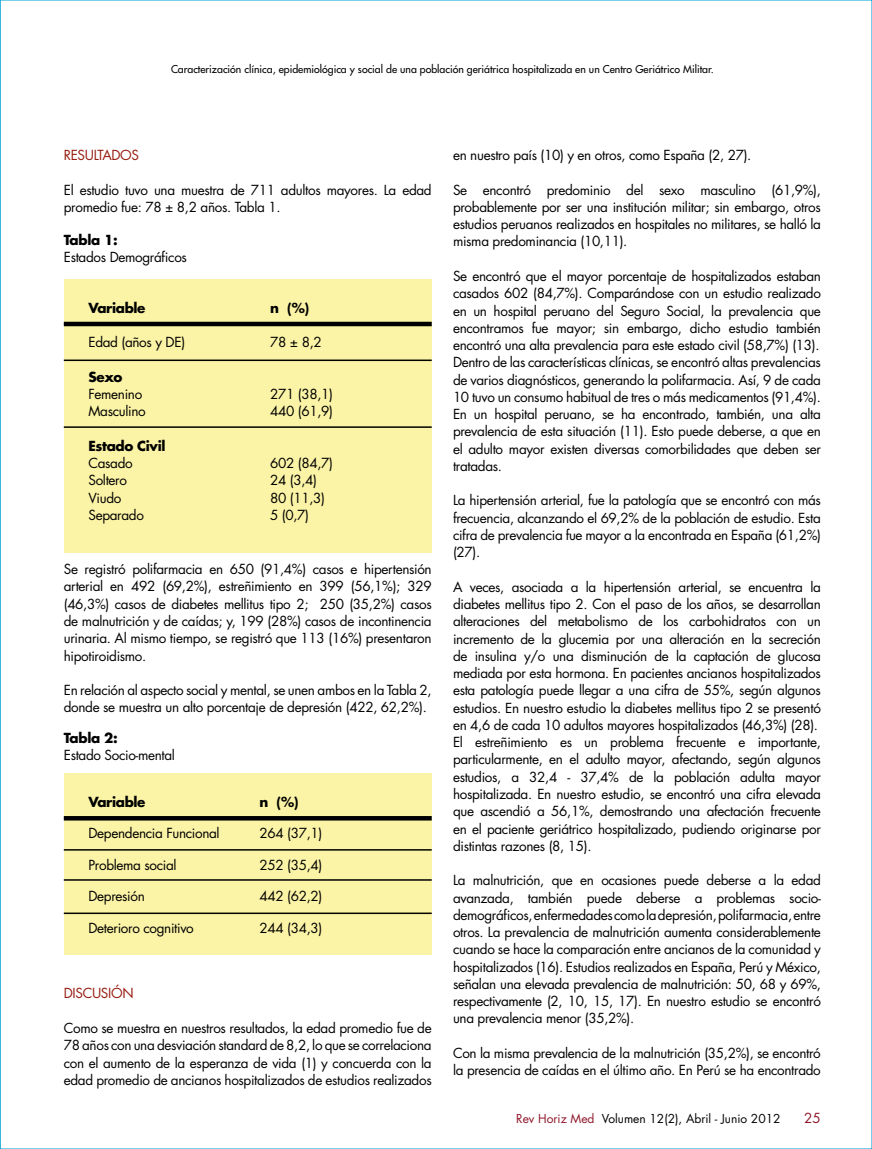
<style>
.page{position:relative;width:872px;height:1149px;background:#fff}
.page>*{position:absolute;margin:0;border:0;box-sizing:border-box;transform-origin:0 0}
.t1{font:13.5px/17.2px "Futura Std";letter-spacing:-.025em;color:#000}
.t2{font:700 13.5px "Futura Std";letter-spacing:-.025em;color:#000}
.t3{font:13.5px "Futura Std";letter-spacing:-.025em;color:#961b0f}
.t4{font:13.5px "Futura Std";color:#8f1629}
.t5{font:12px "Futura Std";color:#000}
.t6{font:500 10.5px "Futura Std";color:#000}
.s1{color:#8f1629}
</style>
<div class="page">
<div style="left:64px;top:279px;width:368px;height:273px;background:#fbf3a5"></div>
<div style="left:64px;top:321px;width:368px;height:5px;background:#000"></div>
<hr style="left:64px;top:359px;width:368px;height:2px;background:#000">
<hr style="left:64px;top:426px;width:368px;height:2px;background:#000">
<div style="left:64px;top:773px;width:368px;height:181px;background:#fbf3a5"></div>
<div style="left:64px;top:815px;width:368px;height:5px;background:#000"></div>
<hr style="left:64px;top:848px;width:368px;height:2px;background:#000">
<hr style="left:64px;top:878px;width:368px;height:2px;background:#000">
<hr style="left:64px;top:912px;width:368px;height:1px;background:#000">
<p class="t6" style="left:171px;top:62px;width:544px">Caracterización clínica, epidemiológica y social de una población geriátrica hospitalizada en un Centro Geriátrico Militar.</p>
<p class="t3" style="left:64px;top:146px;width:77px">RESULTADOS</p>
<p class="t1" style="left:64px;top:181px;width:369px">El estudio tuvo una muestra de 711 adultos mayores. La edad promedio fue: 78 ± 8,2 años. Tabla 1.</p>
<p class="t2" style="left:64px;top:231px;width:56px">Tabla 1:</p>
<p class="t1" style="left:64px;top:249px;width:125px">Estados Demográficos</p>
<p class="t2" style="left:88px;top:298px;width:59px">Variable</p>
<p class="t1" style="left:88px;top:333px;width:98px">Edad (años y DE)</p>
<p class="t2" style="left:88px;top:367px;width:36px">Sexo</p>
<p class="t1" style="left:88px;top:385px;width:59px">Femenino<br>Masculino</p>
<p class="t2" style="left:88px;top:436px;width:79px">Estado Civil</p>
<p class="t1" style="left:88px;top:454px;width:57px">Casado<br>Soltero<br>Viudo<br>Separado</p>
<p class="t2" style="left:270px;top:298px;width:41px">n (%)</p>
<p class="t1" style="left:270px;top:333px;width:53px">78 ± 8,2</p>
<p class="t1" style="left:270px;top:385px;width:64px">271 (38,1)<br>440 (61,9)</p>
<p class="t1" style="left:270px;top:454px;width:64px">602 (84,7)<br>24 (3,4)<br>80 (11,3)<br>5 (0,7)</p>
<p class="t1" style="left:64px;top:560px;width:369px;text-align:justify">Se registró polifarmacia en 650 (91,4%) casos e hipertensión arterial en 492 (69,2%), estreñimiento en 399 (56,1%); 329 (46,3%) casos de diabetes mellitus tipo 2; 250 (35,2%) casos de malnutrición y de caídas; y, 199 (28%) casos de incontinencia urinaria. Al mismo tiempo, se registró que 113 (16%) presentaron hipotiroidismo.</p>
<p class="t1" style="left:64px;top:681px;width:369px">En relación al aspecto social y mental, se unen ambos en la Tabla 2, donde se muestra un alto porcentaje de depresión (422, 62,2%).</p>
<p class="t2" style="left:64px;top:728px;width:56px">Tabla 2:</p>
<p class="t1" style="left:64px;top:746px;width:113px">Estado Socio-mental</p>
<p class="t2" style="left:88px;top:792px;width:59px">Variable</p>
<p class="t1" style="left:88px;top:824px;width:133px">Dependencia Funcional</p>
<p class="t1" style="left:88px;top:856px;width:90px">Problema social</p>
<p class="t1" style="left:88px;top:887px;width:58px">Depresión</p>
<p class="t1" style="left:88px;top:919px;width:107px">Deterioro cognitivo</p>
<p class="t2" style="left:259px;top:792px;width:41px">n (%)</p>
<p class="t1" style="left:259px;top:824px;width:64px">264 (37,1)</p>
<p class="t1" style="left:259px;top:856px;width:64px">252 (35,4)</p>
<p class="t1" style="left:259px;top:887px;width:64px">442 (62,2)</p>
<p class="t1" style="left:259px;top:919px;width:64px">244 (34,3)</p>
<p class="t3" style="left:64px;top:984px;width:71px">DISCUSIÓN</p>
<p class="t1" style="left:64px;top:1019px;width:369px;text-align:justify">Como se muestra en nuestros resultados, la edad promedio fue de 78 años con una desviación standard de 8,2, lo que se correlaciona con el aumento de la esperanza de vida (1) y concuerda con la edad promedio de ancianos hospitalizados de estudios realizados</p>
<p class="t1" style="left:453px;top:147px;width:300px">en nuestro país (10) y en otros, como España (2, 27).</p>
<p class="t1" style="left:453px;top:181px;width:369px;text-align:justify">Se encontró predominio del sexo masculino (61,9%), probablemente por ser una institución militar; sin embargo, otros estudios peruanos realizados en hospitales no militares, se halló la misma predominancia (10,11).</p>
<p class="t1" style="left:453px;top:267px;width:369px;text-align:justify">Se encontró que el mayor porcentaje de hospitalizados estaban casados 602 (84,7%). Comparándose con un estudio realizado en un hospital peruano del Seguro Social, la prevalencia que encontramos fue mayor; sin embargo, dicho estudio también encontró una alta prevalencia para este estado civil (58,7%) (13).<br>Dentro de las características clínicas, se encontró altas prevalencias de varios diagnósticos, generando la polifarmacia. Así, 9 de cada 10 tuvo un consumo habitual de tres o más medicamentos (91,4%).<br>En un hospital peruano, se ha encontrado, también, una alta prevalencia de esta situación (11). Esto puede deberse, a que en el adulto mayor existen diversas comorbilidades que deben ser tratadas.</p>
<p class="t1" style="left:453px;top:492px;width:369px;text-align:justify">La hipertensión arterial, fue la patología que se encontró con más frecuencia, alcanzando el 69,2% de la población de estudio. Esta cifra de prevalencia fue mayor a la encontrada en España (61,2%) (27).</p>
<p class="t1" style="left:453px;top:578px;width:369px">A veces, asociada a la hipertensión arterial, se encuentra la diabetes mellitus tipo 2. Con el paso de los años, se desarrollan alteraciones del metabolismo de los carbohidratos con un incremento de la glucemia por una alteración en la secreción de insulina y/o una disminución de la captación de glucosa mediada por esta hormona. En pacientes ancianos hospitalizados esta patología puede llegar a una cifra de 55%, según algunos estudios. En nuestro estudio la diabetes mellitus tipo 2 se presentó en 4,6 de cada 10 adultos mayores hospitalizados (46,3%) (28).<br>El estreñimiento es un problema frecuente e importante, particularmente, en el adulto mayor, afectando, según algunos estudios, a 32,4 - 37,4% de la población adulta mayor hospitalizada. En nuestro estudio, se encontró una cifra elevada que ascendió a 56,1%, demostrando una afectación frecuente en el paciente geriátrico hospitalizado, pudiendo originarse por distintas razones (8, 15).</p>
<p class="t1" style="left:453px;top:871px;width:369px;text-align:justify">La malnutrición, que en ocasiones puede deberse a la edad avanzada, también puede deberse a problemas socio&shy;demográficos, enfermedades como la depresión, polifarmacia, entre otros. La prevalencia de malnutrición aumenta considerablemente cuando se hace la comparación entre ancianos de la comunidad y hospitalizados (16). Estudios realizados en España, Perú y México, señalan una elevada prevalencia de malnutrición: 50, 68 y 69%, respectivamente (2, 10, 15, 17). En nuestro estudio se encontró una prevalencia menor (35,2%).</p>
<p class="t1" style="left:453px;top:1044px;width:369px">Con la misma prevalencia de la malnutrición (35,2%), se encontró la presencia de caídas en el último año. En Perú se ha encontrado</p>
<p class="t5" style="left:516px;top:1110px;width:266px"><span class="s1">Rev Horiz Med</span> Volumen 12(2), Abril - Junio 2012</p>
<p class="t4" style="left:804px;top:1109px;width:18px">25</p>
</div>
